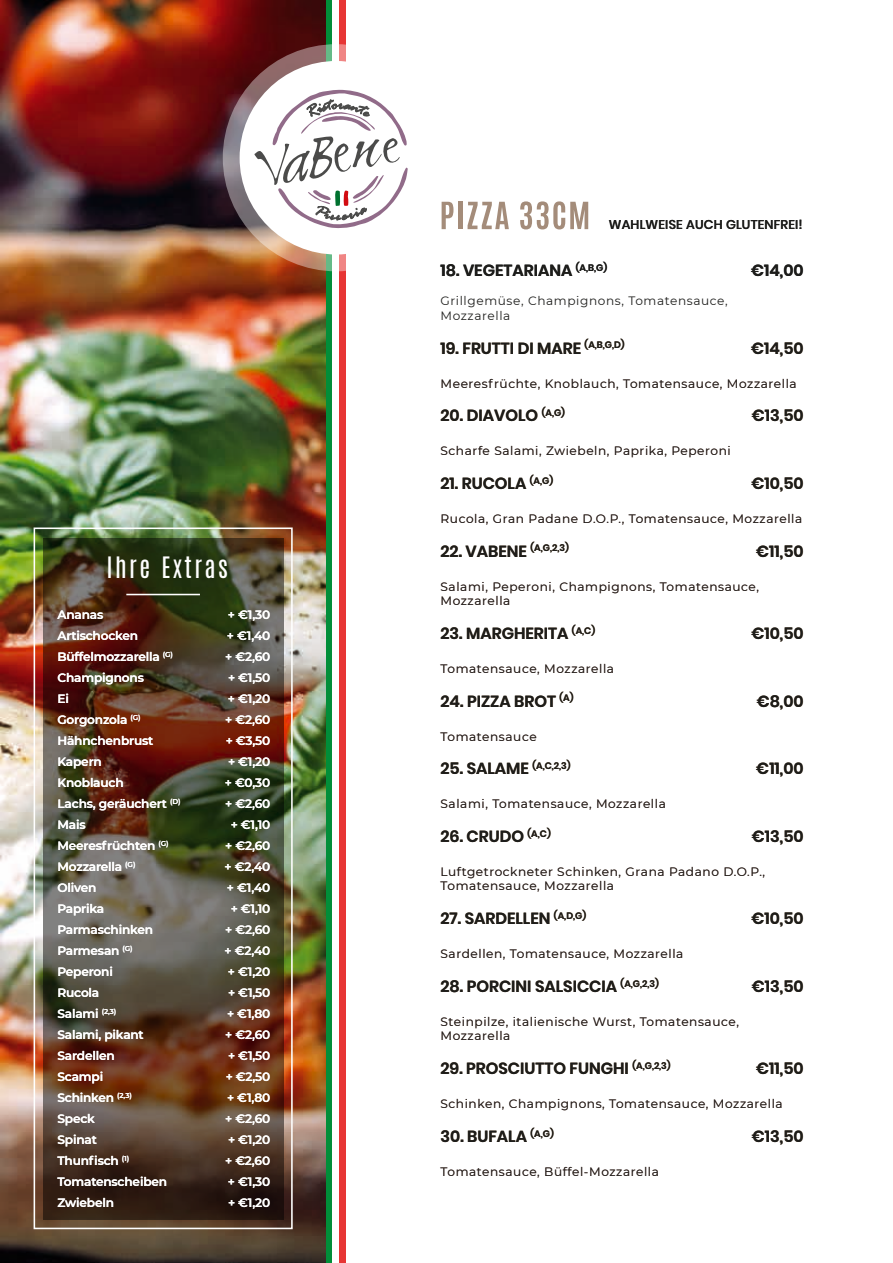
<style>
.page{position:relative;width:893px;height:1263px;background:#fff}
.page>*{position:absolute;margin:0;border:0;box-sizing:border-box;transform-origin:0 0}
.t1{font:24.6px "Antonio";letter-spacing:.1em;color:#fff}
.t2{font:600 16.05px "Poppins";color:#1d1d1b}
.t3{font:500 12.75px "Poppins";letter-spacing:.015em;color:#1d1d1b}
.t4{font:12.15px/14.5px "Montserrat";letter-spacing:.05em;color:#1d1d1b}
.t5{font:600 12.15px "Montserrat";letter-spacing:-.015em;color:#fff}
</style>
<div class="page">
<img style="left:0;top:0;width:326px;height:1263px">
<div style="left:326px;top:0;width:6px;height:1263px;background:#018e39"></div>
<div style="left:339px;top:0;width:7px;height:1263px;background:#e73534"></div>
<svg style="left:223px;top:44px;width:227px;height:227px"></svg>
<div style="left:240px;top:61px;width:193px;height:193px;background:#fff;border-radius:50%"></div>
<svg style="left:254px;top:90px;width:154px;height:139px"></svg>
<svg style="left:442px;top:202px;width:11px;height:27px"></svg>
<hr style="left:458px;top:202px;width:4px;height:27px;background:#a48c7a">
<svg style="left:468px;top:202px;width:41px;height:27px"></svg>
<svg style="left:520px;top:201px;width:68px;height:28px"></svg>
<div style="left:34px;top:527px;width:259px;height:702px;border:2px solid #fff"></div>
<img style="left:43px;top:538px;width:240px;height:682px">
<hr style="left:126px;top:594px;width:74px;height:1px;background:#fff">
<h1 class="t1" style="left:106px;top:550px;width:123px">Ihre Extras</h1>
<p class="t5" style="left:57px;top:606px;width:47px">Ananas</p>
<p class="t5" style="left:228px;top:606px;width:44px">+ €1,30</p>
<p class="t5" style="left:57px;top:627px;width:82px">Artischocken</p>
<p class="t5" style="left:227px;top:627px;width:45px">+ €1,40</p>
<p class="t5" style="left:57px;top:648px;width:117px">Büffelmozzarella <sup>(G)</sup></p>
<p class="t5" style="left:225px;top:648px;width:46px">+ €2,60</p>
<p class="t5" style="left:57px;top:669px;width:88px">Champignons</p>
<p class="t5" style="left:228px;top:669px;width:44px">+ €1,50</p>
<p class="t5" style="left:57px;top:690px;width:13px">Ei</p>
<p class="t5" style="left:228px;top:690px;width:44px">+ €1,20</p>
<p class="t5" style="left:57px;top:711px;width:85px">Gorgonzola <sup>(G)</sup></p>
<p class="t5" style="left:225px;top:711px;width:46px">+ €2,60</p>
<p class="t5" style="left:57px;top:732px;width:97px">Hähnchenbrust</p>
<p class="t5" style="left:226px;top:732px;width:46px">+ €3,50</p>
<p class="t5" style="left:57px;top:753px;width:46px">Kapern</p>
<p class="t5" style="left:228px;top:753px;width:44px">+ €1,20</p>
<p class="t5" style="left:57px;top:774px;width:68px">Knoblauch</p>
<p class="t5" style="left:225px;top:774px;width:47px">+ €0,30</p>
<p class="t5" style="left:57px;top:795px;width:125px">Lachs, geräuchert <sup>(D)</sup></p>
<p class="t5" style="left:225px;top:795px;width:46px">+ €2,60</p>
<p class="t5" style="left:57px;top:816px;width:30px">Mais</p>
<p class="t5" style="left:231px;top:816px;width:41px">+ €1,10</p>
<p class="t5" style="left:57px;top:837px;width:113px">Meeresfrüchten <sup>(G)</sup></p>
<p class="t5" style="left:225px;top:837px;width:46px">+ €2,60</p>
<p class="t5" style="left:57px;top:858px;width:79px">Mozzarella <sup>(G)</sup></p>
<p class="t5" style="left:225px;top:858px;width:47px">+ €2,40</p>
<p class="t5" style="left:57px;top:879px;width:40px">Oliven</p>
<p class="t5" style="left:227px;top:879px;width:45px">+ €1,40</p>
<p class="t5" style="left:57px;top:900px;width:48px">Paprika</p>
<p class="t5" style="left:231px;top:900px;width:41px">+ €1,10</p>
<p class="t5" style="left:57px;top:921px;width:97px">Parmaschinken</p>
<p class="t5" style="left:225px;top:921px;width:46px">+ €2,60</p>
<p class="t5" style="left:57px;top:942px;width:77px">Parmesan <sup>(G)</sup></p>
<p class="t5" style="left:225px;top:942px;width:47px">+ €2,40</p>
<p class="t5" style="left:57px;top:963px;width:57px">Peperoni</p>
<p class="t5" style="left:228px;top:963px;width:44px">+ €1,20</p>
<p class="t5" style="left:57px;top:984px;width:43px">Rucola</p>
<p class="t5" style="left:228px;top:984px;width:44px">+ €1,50</p>
<p class="t5" style="left:57px;top:1005px;width:60px">Salami <sup>(2,3)</sup></p>
<p class="t5" style="left:227px;top:1005px;width:45px">+ €1,80</p>
<p class="t5" style="left:57px;top:1026px;width:88px">Salami, pikant</p>
<p class="t5" style="left:225px;top:1026px;width:46px">+ €2,60</p>
<p class="t5" style="left:57px;top:1047px;width:59px">Sardellen</p>
<p class="t5" style="left:228px;top:1047px;width:44px">+ €1,50</p>
<p class="t5" style="left:57px;top:1068px;width:47px">Scampi</p>
<p class="t5" style="left:226px;top:1068px;width:46px">+ €2,50</p>
<p class="t5" style="left:57px;top:1089px;width:76px">Schinken <sup>(2,3)</sup></p>
<p class="t5" style="left:227px;top:1089px;width:45px">+ €1,80</p>
<p class="t5" style="left:57px;top:1110px;width:39px">Speck</p>
<p class="t5" style="left:225px;top:1110px;width:46px">+ €2,60</p>
<p class="t5" style="left:57px;top:1131px;width:41px">Spinat</p>
<p class="t5" style="left:228px;top:1131px;width:44px">+ €1,20</p>
<p class="t5" style="left:57px;top:1152px;width:73px">Thunfisch <sup>(1)</sup></p>
<p class="t5" style="left:225px;top:1152px;width:46px">+ €2,60</p>
<p class="t5" style="left:57px;top:1173px;width:111px">Tomatenscheiben</p>
<p class="t5" style="left:228px;top:1173px;width:44px">+ €1,30</p>
<p class="t5" style="left:57px;top:1194px;width:58px">Zwiebeln</p>
<p class="t5" style="left:228px;top:1194px;width:44px">+ €1,20</p>
<p class="t3" style="left:609px;top:217px;width:195px">WAHLWEISE AUCH GLUTENFREI!</p>
<h2 class="t2" style="left:441px;top:261px;width:168px">18. VEGETARIANA <sup>(A,B,G)</sup></h2>
<h2 class="t2" style="left:751px;top:261px;width:54px">€14,00</h2>
<p class="t4" style="left:441px;top:293px;width:289px">Grillgemüse, Champignons, Tomatensauce,<br>Mozzarella</p>
<h2 class="t2" style="left:441px;top:339px;width:186px">19. FRUTTI DI MARE <sup>(A,B,G,D)</sup></h2>
<h2 class="t2" style="left:751px;top:339px;width:54px">€14,50</h2>
<p class="t4" style="left:441px;top:375px;width:358px">Meeresfrüchte, Knoblauch, Tomatensauce, Mozzarella</p>
<h2 class="t2" style="left:441px;top:406px;width:126px">20. DIAVOLO <sup>(A,G)</sup></h2>
<h2 class="t2" style="left:752px;top:406px;width:53px">€13,50</h2>
<p class="t4" style="left:441px;top:443px;width:292px">Scharfe Salami, Zwiebeln, Paprika, Peperoni</p>
<h2 class="t2" style="left:441px;top:474px;width:114px">21. RUCOLA <sup>(A,G)</sup></h2>
<h2 class="t2" style="left:751px;top:474px;width:54px">€10,50</h2>
<p class="t4" style="left:441px;top:511px;width:363px">Rucola, Gran Padane D.O.P., Tomatensauce, Mozzarella</p>
<h2 class="t2" style="left:441px;top:542px;width:130px">22. VABENE <sup>(A,G,2,3)</sup></h2>
<h2 class="t2" style="left:756px;top:542px;width:49px">€11,50</h2>
<p class="t4" style="left:441px;top:579px;width:320px">Salami, Peperoni, Champignons, Tomatensauce,<br>Mozzarella</p>
<h2 class="t2" style="left:441px;top:624px;width:156px">23. MARGHERITA <sup>(A,C)</sup></h2>
<h2 class="t2" style="left:751px;top:624px;width:54px">€10,50</h2>
<p class="t4" style="left:441px;top:661px;width:175px">Tomatensauce, Mozzarella</p>
<h2 class="t2" style="left:441px;top:692px;width:135px">24. PIZZA BROT <sup>(A)</sup></h2>
<h2 class="t2" style="left:757px;top:692px;width:48px">€8,00</h2>
<p class="t4" style="left:441px;top:728px;width:98px">Tomatensauce</p>
<h2 class="t2" style="left:441px;top:759px;width:132px">25. SALAME <sup>(A,C,2,3)</sup></h2>
<h2 class="t2" style="left:756px;top:759px;width:49px">€11,00</h2>
<p class="t4" style="left:441px;top:796px;width:227px">Salami, Tomatensauce, Mozzarella</p>
<h2 class="t2" style="left:441px;top:827px;width:112px">26. CRUDO <sup>(A,C)</sup></h2>
<h2 class="t2" style="left:752px;top:827px;width:53px">€13,50</h2>
<p class="t4" style="left:441px;top:864px;width:326px">Luftgetrockneter Schinken, Grana Padano D.O.P.,<br>Tomatensauce, Mozzarella</p>
<h2 class="t2" style="left:441px;top:909px;width:147px">27. SARDELLEN <sup>(A,D,G)</sup></h2>
<h2 class="t2" style="left:751px;top:909px;width:54px">€10,50</h2>
<p class="t4" style="left:441px;top:946px;width:244px">Sardellen, Tomatensauce, Mozzarella</p>
<h2 class="t2" style="left:441px;top:977px;width:220px">28. PORCINI SALSICCIA <sup>(A,G,2,3)</sup></h2>
<h2 class="t2" style="left:752px;top:977px;width:53px">€13,50</h2>
<p class="t4" style="left:441px;top:1014px;width:300px">Steinpilze, italienische Wurst, Tomatensauce,<br>Mozzarella</p>
<h2 class="t2" style="left:441px;top:1059px;width:232px">29. PROSCIUTTO FUNGHI <sup>(A,G,2,3)</sup></h2>
<h2 class="t2" style="left:756px;top:1059px;width:49px">€11,50</h2>
<p class="t4" style="left:441px;top:1096px;width:344px">Schinken, Champignons, Tomatensauce, Mozzarella</p>
<h2 class="t2" style="left:441px;top:1127px;width:115px">30. BUFALA <sup>(A,G)</sup></h2>
<h2 class="t2" style="left:752px;top:1127px;width:53px">€13,50</h2>
<p class="t4" style="left:441px;top:1164px;width:220px">Tomatensauce, Büffel-Mozzarella</p>
</div>
